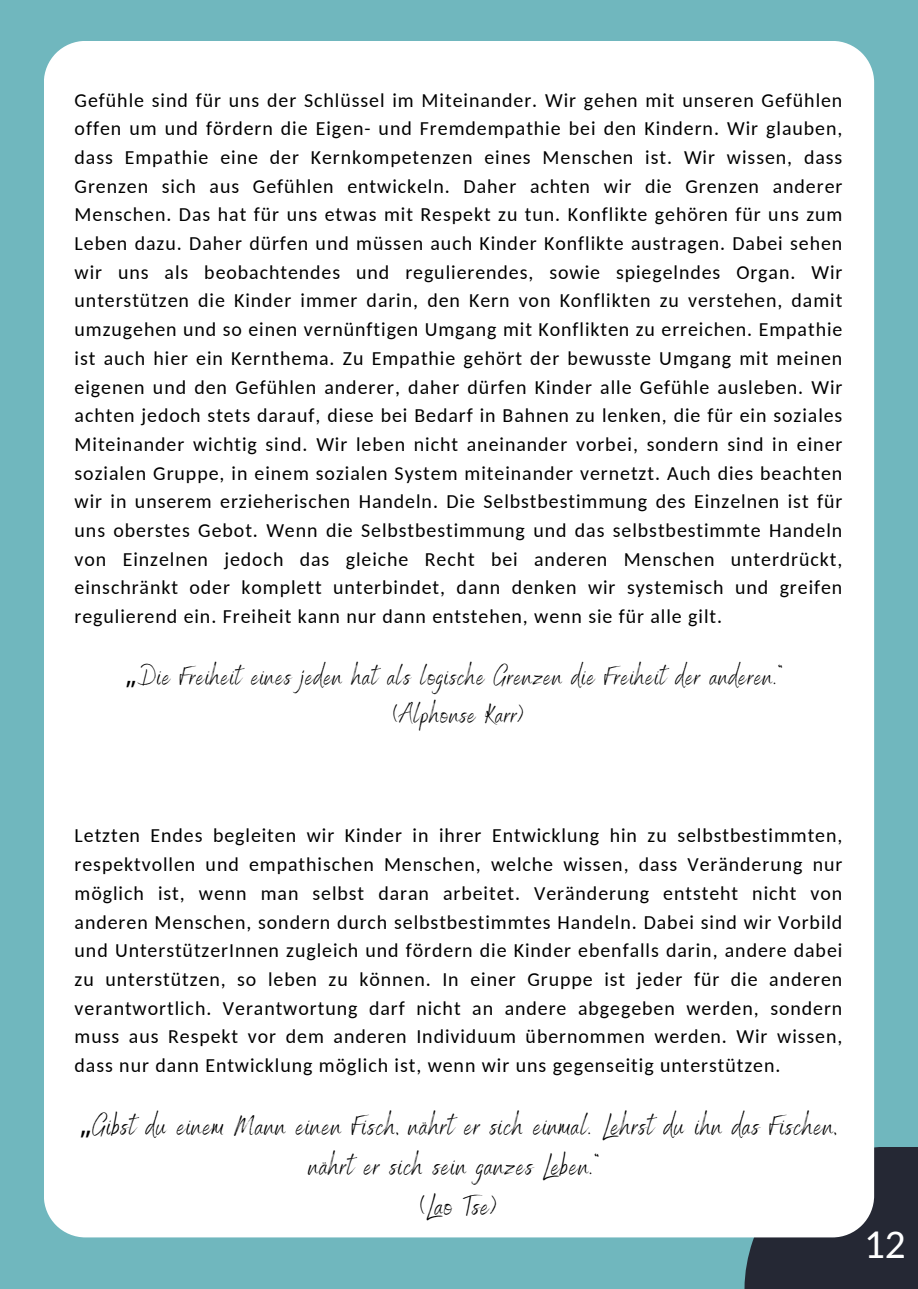
<style>
.page{position:relative;width:918px;height:1289px;background:#fff}
.page>*{position:absolute;margin:0;border:0;box-sizing:border-box;transform-origin:0 0}
.t1{font:41.25px "Carlito";color:#fff}
.t2{font:27.45px/40.2px "Benedict";letter-spacing:.045em;color:#000;text-align:center}
.t3{font:25.95px "Benedict";letter-spacing:.045em;color:#000}
.t4{font:19.95px/28.7px "Carlito";letter-spacing:.045em;color:#000;text-align:justify}
.s1{font-family:"Noto Sans"}
</style>
<div class="page">
<div style="left:0;top:0;width:918px;height:1288px;background:#70b7be"></div>
<div style="left:745px;top:1146px;width:173px;height:142px;background:#252834"></div>
<div style="left:44px;top:41px;width:830px;height:1196px;background:#fff"></div>
<p class="t4" style="left:75px;top:87px;width:769px">Gefühle sind für uns der Schlüssel im Miteinander. Wir gehen mit unseren Gefühlen offen um und fördern die Eigen- und Fremdempathie bei den Kindern. Wir glauben, dass Empathie eine der Kernkompetenzen eines Menschen ist. Wir wissen, dass Grenzen sich aus Gefühlen entwickeln. Daher achten wir die Grenzen anderer Menschen. Das hat für uns etwas mit Respekt zu tun. Konflikte gehören für uns zum Leben dazu. Daher dürfen und müssen auch Kinder Konflikte austragen. Dabei sehen wir uns als beobachtendes und regulierendes, sowie spiegelndes Organ. Wir unterstützen die Kinder immer darin, den Kern von Konflikten zu verstehen, damit umzugehen und so einen vernünftigen Umgang mit Konflikten zu erreichen. Empathie ist auch hier ein Kernthema. Zu Empathie gehört der bewusste Umgang mit meinen eigenen und den Gefühlen anderer, daher dürfen Kinder alle Gefühle ausleben. Wir achten jedoch stets darauf, diese bei Bedarf in Bahnen zu lenken, die für ein soziales Miteinander wichtig sind. Wir leben nicht aneinander vorbei, sondern sind in einer sozialen Gruppe, in einem sozialen System miteinander vernetzt. Auch dies beachten wir in unserem erzieherischen Handeln. Die Selbstbestimmung des Einzelnen ist für uns oberstes Gebot. Wenn die Selbstbestimmung und das selbstbestimmte Handeln von Einzelnen jedoch das gleiche Recht bei anderen Menschen unterdrückt, einschränkt oder komplett unterbindet, dann denken wir systemisch und greifen regulierend ein. Freiheit kann nur dann entstehen, wenn sie für alle gilt.</p>
<p class="t3" style="left:126px;top:659px;width:658px"><span class="s1">„</span>Die Freiheit eines jeden hat als logische Grenzen die Freiheit der anderen.“</p>
<p class="t3" style="left:394px;top:697px;width:131px">(Alphonse Karr)</p>
<p class="t4" style="left:75px;top:823px;width:769px">Letzten Endes begleiten wir Kinder in ihrer Entwicklung hin zu selbstbestimmten, respektvollen und empathischen Menschen, welche wissen, dass Veränderung nur möglich ist, wenn man selbst daran arbeitet. Veränderung entsteht nicht von anderen Menschen, sondern durch selbstbestimmtes Handeln. Dabei sind wir Vorbild und UnterstützerInnen zugleich und fördern die Kinder ebenfalls darin, andere dabei zu unterstützen, so leben zu können. In einer Gruppe ist jeder für die anderen verantwortlich. Verantwortung darf nicht an andere abgegeben werden, sondern muss aus Respekt vor dem anderen Individuum übernommen werden. Wir wissen, dass nur dann Entwicklung möglich ist, wenn wir uns gegenseitig unterstützen.</p>
<p class="t2" style="left:80px;top:1104px;width:758px"><span class="s1">„</span>Gibst du einem Mann einen Fisch, nährt er sich einmal. Lehrst du ihn das Fischen, nährt er sich sein ganzes Leben.“</p>
<p class="t2" style="left:421px;top:1184px;width:77px">(Lao Tse)</p>
<p class="t1" style="left:864px;top:1226px;width:43px">12</p>
</div>
